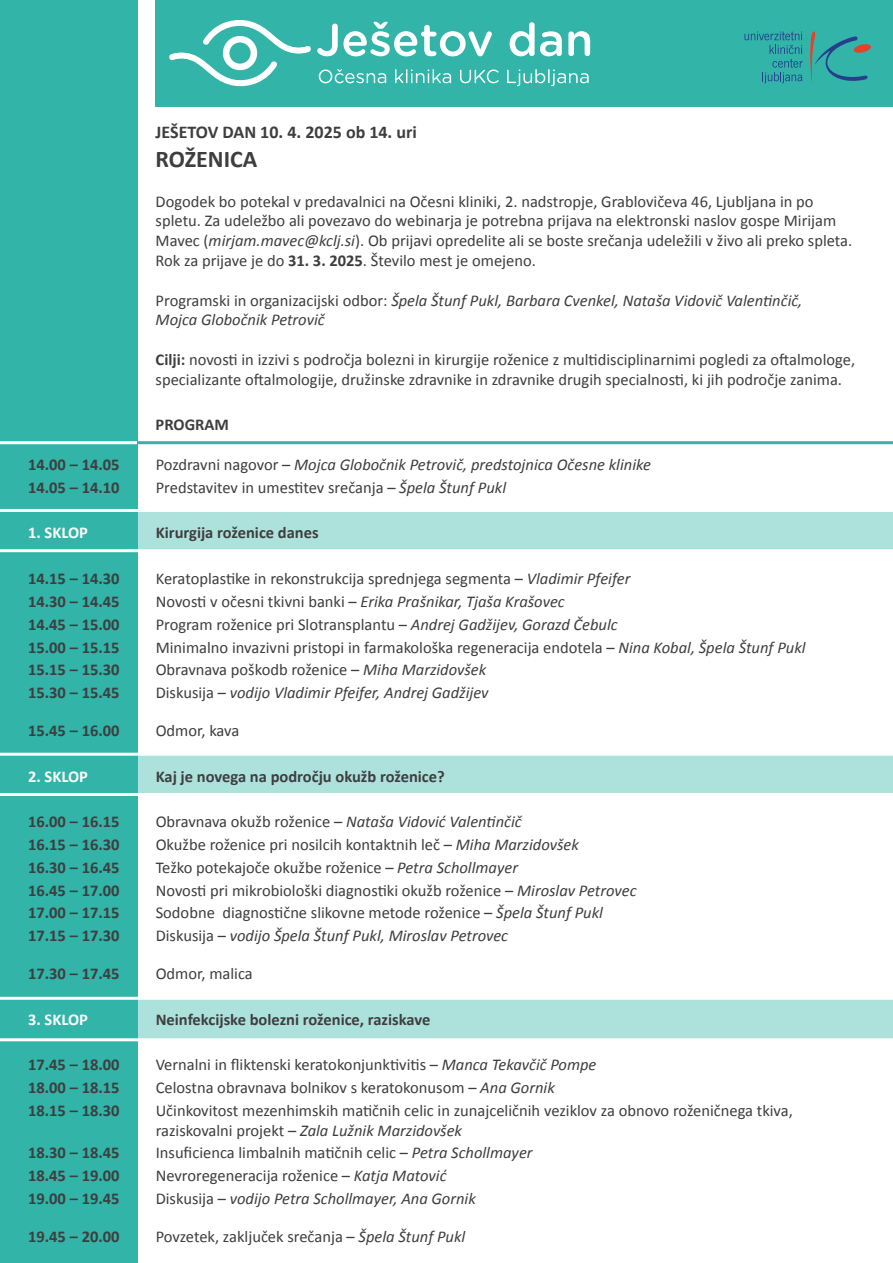
<style>
.page{position:relative;width:893px;height:1263px;background:#fff}
.page>*{position:absolute;margin:0;border:0;box-sizing:border-box;transform-origin:0 0}
.t1{font:700 24px "Calibri";color:#3e3e3f}
.t2{font:700 18px "Calibri";color:#3e3e3f}
.t3{font:16.5px/19.8px "Calibri";color:#3e3e3f}
.t4{font:italic 16.5px/19.8px "Calibri";color:#3e3e3f}
.t5{font:700 16.5px "Calibri";color:#3e3e3f}
.t6{font:700 16.5px "Calibri";color:#fff}
.s1{font-style:italic}
.s2{font-weight:700}
.s3{font-style:normal}
</style>
<div class="page">
<div style="left:0;top:0;width:137px;height:1263px;background:#32b4a9"></div>
<div style="left:137px;top:756px;width:756px;height:37px;background:#ade1dc"></div>
<div style="left:137px;top:1000px;width:756px;height:38px;background:#ade1dc"></div>
<hr style="left:0;top:753px;width:893px;height:3px;background:#fff">
<hr style="left:0;top:793px;width:893px;height:3px;background:#fff">
<div style="left:137px;top:512px;width:756px;height:37px;background:#ade1dc"></div>
<hr style="left:0;top:509px;width:893px;height:3px;background:#fff">
<hr style="left:0;top:549px;width:893px;height:3px;background:#fff">
<hr style="left:0;top:997px;width:893px;height:3px;background:#fff">
<hr style="left:0;top:1038px;width:893px;height:3px;background:#fff">
<div style="left:156px;top:1px;width:737px;height:106px;background:#32b4a9"></div>
<svg style="left:510px;top:22px;width:52px;height:34px"></svg>
<svg style="left:568px;top:31px;width:22px;height:25px"></svg>
<svg style="left:169px;top:20px;width:330px;height:67px"></svg>
<svg style="left:507px;top:69px;width:82px;height:17px"></svg>
<hr style="left:0;top:441px;width:893px;height:3px;background:#32b4a9">
<hr style="left:0;top:441px;width:137px;height:3px;background:#fff">
<svg style="left:810px;top:31px;width:61px;height:52px"></svg>
<svg style="left:744px;top:32px;width:59px;height:51px"></svg>
<p class="t2" style="left:156px;top:121px;width:263px">JEŠETOV DAN 10. 4. 2025 ob 14. uri</p>
<h1 class="t1" style="left:156px;top:144px;width:103px">ROŽENICA</h1>
<p class="t3" style="left:156px;top:191px;width:698px">Dogodek bo potekal v predavalnici na Očesni kliniki, 2. nadstropje, Grablovičeva 46, Ljubljana in po spletu. Za udeležbo ali povezavo do webinarja je potrebna prijava na elektronski naslov gospe Mirijam Mavec (<span class="s1">mirjam.mavec@kclj.si</span>). Ob prijavi opredelite ali se boste srečanja udeležili v živo ali preko spleta.<br>Rok za prijave je do <span class="s2">31. 3. 2025</span>. Število mest je omejeno.</p>
<p class="t4" style="left:156px;top:290px;width:648px"><span class="s3">Programski in organizacijski odbor:</span> Špela Štunf Pukl, Barbara Cvenkel, Nataša Vidovič Valentinčič,<br>Mojca Globočnik Petrovič</p>
<p class="t3" style="left:156px;top:350px;width:701px"><span class="s2">Cilji:</span> novosti in izzivi s področja bolezni in kirurgije roženice z multidisciplinarnimi pogledi za oftalmologe, specializante oftalmologije, družinske zdravnike in zdravnike drugih specialnosti, ki jih področje zanima.</p>
<p class="t5" style="left:156px;top:414px;width:75px">PROGRAM</p>
<p class="t5" style="left:28px;top:454px;width:93px">14.00 – 14.05</p>
<p class="t4" style="left:156px;top:454px;width:497px"><span class="s3">Pozdravni nagovor –</span> Mojca Globočnik Petrovič, predstojnica Očesne klinike</p>
<p class="t5" style="left:28px;top:477px;width:93px">14.05 – 14.10</p>
<p class="t3" style="left:156px;top:477px;width:352px">Predstavitev in umestitev srečanja – <span class="s1">Špela Štunf Pukl</span></p>
<p class="t6" style="left:28px;top:522px;width:61px">1. SKLOP</p>
<p class="t5" style="left:156px;top:522px;width:164px">Kirurgija roženice danes</p>
<p class="t5" style="left:28px;top:568px;width:93px">14.15 – 14.30</p>
<p class="t3" style="left:156px;top:569px;width:476px">Keratoplastike in rekonstrukcija sprednjega segmenta – <span class="s1">Vladimir Pfeifer</span></p>
<p class="t5" style="left:28px;top:591px;width:93px">14.30 – 14.45</p>
<p class="t4" style="left:156px;top:591px;width:411px"><span class="s3">Novosti v očesni tkivni banki –</span> Erika Prašnikar, Tjaša Krašovec</p>
<p class="t5" style="left:28px;top:614px;width:93px">14.45 – 15.00</p>
<p class="t3" style="left:156px;top:614px;width:463px">Program roženice pri Slotransplantu – <span class="s1">Andrej Gadžijev, Gorazd Čebulc</span></p>
<p class="t5" style="left:28px;top:636px;width:93px">15.00 – 15.15</p>
<p class="t3" style="left:156px;top:637px;width:651px">Minimalno invazivni pristopi in farmakološka regeneracija endotela – <span class="s1">Nina Kobal, Špela Štunf Pukl</span></p>
<p class="t5" style="left:28px;top:659px;width:93px">15.15 – 15.30</p>
<p class="t3" style="left:156px;top:660px;width:332px">Obravnava poškodb roženice – <span class="s1">Miha Marzidovšek</span></p>
<p class="t5" style="left:28px;top:682px;width:93px">15.30 – 15.45</p>
<p class="t4" style="left:156px;top:682px;width:334px"><span class="s3">Diskusija –</span> vodijo Vladimir Pfeifer, Andrej Gadžijev</p>
<p class="t5" style="left:28px;top:720px;width:93px">15.45 – 16.00</p>
<p class="t3" style="left:156px;top:721px;width:85px">Odmor, kava</p>
<p class="t6" style="left:28px;top:765px;width:61px">2. SKLOP</p>
<p class="t5" style="left:156px;top:765px;width:291px">Kaj je novega na področju okužb roženice?</p>
<p class="t5" style="left:28px;top:811px;width:93px">16.00 – 16.15</p>
<p class="t4" style="left:156px;top:811px;width:367px"><span class="s3">Obravnava okužb roženice –</span> Nataša Vidović Valentinčič</p>
<p class="t5" style="left:28px;top:834px;width:93px">16.15 – 16.30</p>
<p class="t3" style="left:156px;top:835px;width:425px">Okužbe roženice pri nosilcih kontaktnih leč – <span class="s1">Miha Marzidovšek</span></p>
<p class="t5" style="left:28px;top:857px;width:93px">16.30 – 16.45</p>
<p class="t3" style="left:156px;top:857px;width:364px">Težko potekajoče okužbe roženice – <span class="s1">Petra Schollmayer</span></p>
<p class="t5" style="left:28px;top:879px;width:93px">16.45 – 17.00</p>
<p class="t3" style="left:156px;top:880px;width:482px">Novosti pri mikrobiološki diagnostiki okužb roženice – <span class="s1">Miroslav Petrovec</span></p>
<p class="t5" style="left:28px;top:902px;width:93px">17.00 – 17.15</p>
<p class="t3" style="left:156px;top:903px;width:449px">Sodobne diagnostične slikovne metode roženice – <span class="s1">Špela Štunf Pukl</span></p>
<p class="t5" style="left:28px;top:925px;width:93px">17.15 – 17.30</p>
<p class="t4" style="left:156px;top:925px;width:354px"><span class="s3">Diskusija –</span> vodijo Špela Štunf Pukl, Miroslav Petrovec</p>
<p class="t5" style="left:28px;top:963px;width:93px">17.30 – 17.45</p>
<p class="t3" style="left:156px;top:964px;width:99px">Odmor, malica</p>
<p class="t6" style="left:28px;top:1008px;width:61px">3. SKLOP</p>
<p class="t5" style="left:156px;top:1008px;width:276px">Neinfekcijske bolezni roženice, raziskave</p>
<p class="t5" style="left:28px;top:1054px;width:93px">17.45 – 18.00</p>
<p class="t3" style="left:156px;top:1055px;width:442px">Vernalni in fliktenski keratokonjunktivitis – <span class="s1">Manca Tekavčič Pompe</span></p>
<p class="t5" style="left:28px;top:1077px;width:93px">18.00 – 18.15</p>
<p class="t3" style="left:156px;top:1078px;width:401px">Celostna obravnava bolnikov s keratokonusom – <span class="s1">Ana Gornik</span></p>
<p class="t5" style="left:28px;top:1100px;width:93px">18.15 – 18.30</p>
<p class="t3" style="left:156px;top:1100px;width:639px">Učinkovitost mezenhimskih matičnih celic in zunajceličnih veziklov za obnovo roženičnega tkiva, raziskovalni projekt – <span class="s1">Zala Lužnik Marzidovšek</span></p>
<p class="t5" style="left:28px;top:1142px;width:93px">18.30 – 18.45</p>
<p class="t3" style="left:156px;top:1143px;width:378px">Insuficienca limbalnih matičnih celic – <span class="s1">Petra Schollmayer</span></p>
<p class="t5" style="left:28px;top:1165px;width:93px">18.45 – 19.00</p>
<p class="t3" style="left:156px;top:1166px;width:292px">Nevroregeneracija roženice – <span class="s1">Katja Matović</span></p>
<p class="t5" style="left:28px;top:1188px;width:93px">19.00 – 19.45</p>
<p class="t4" style="left:156px;top:1188px;width:322px"><span class="s3">Diskusija –</span> vodijo Petra Schollmayer, Ana Gornik</p>
<p class="t5" style="left:28px;top:1226px;width:93px">19.45 – 20.00</p>
<p class="t3" style="left:156px;top:1226px;width:311px">Povzetek, zaključek srečanja – <span class="s1">Špela Štunf Pukl</span></p>
</div>
